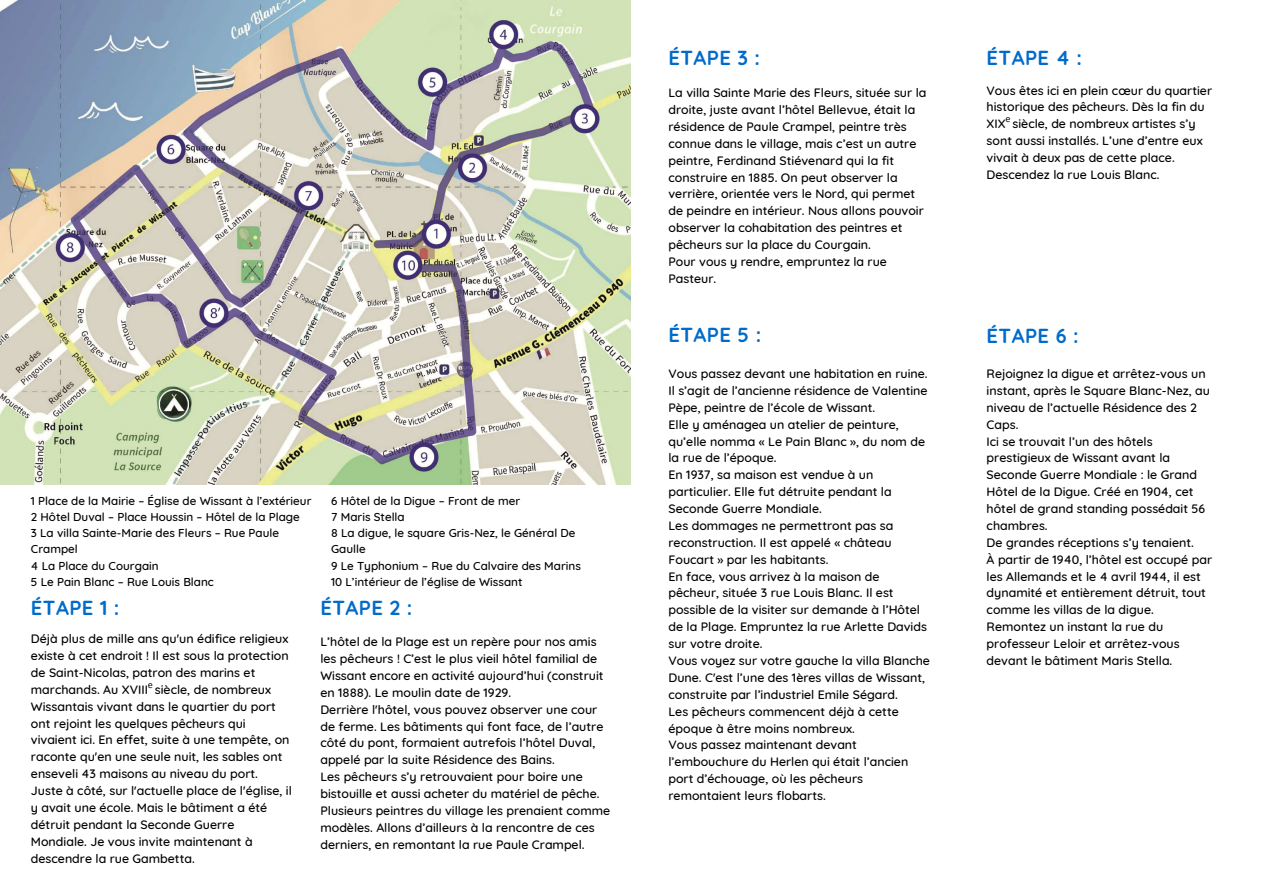
<style>
.page{position:relative;width:1263px;height:893px;background:#fff}
.page>*{position:absolute;margin:0;border:0;box-sizing:border-box;transform-origin:0 0}
.t1{font:700 20.25px "Quicksand";letter-spacing:.02em;color:#006bcb}
.t2{font:500 12.45px/16.9px "Quicksand";color:#000}
.t3{font:500 11.7px/16.4px "Quicksand";color:#000}
.t4{font:9px "Open Sans";color:#000}
</style>
<div class="page">
<img style="left:0;top:0;width:630px;height:484px">
<p class="t3" style="left:31px;top:492px;width:282px">1 Place de la Mairie – Église de Wissant à l’extérieur 2 Hôtel Duval – Place Houssin – Hôtel de la Plage<br>3 La villa Sainte-Marie des Fleurs – Rue Paule Crampel<br>4 La Place du Courgain<br>5 Le Pain Blanc – Rue Louis Blanc</p>
<h1 class="t1" style="left:31px;top:594px;width:90px">ÉTAPE 1 :</h1>
<p class="t2" style="left:31px;top:630px;width:262px">Déjà plus de mille ans qu'un édifice religieux existe à cet endroit ! Il est sous la protection de Saint-Nicolas, patron des marins et marchands. Au XVIII siècle, de nombreux Wissantais vivant dans le quartier du port ont rejoint les quelques pêcheurs qui vivaient ici. En effet, suite à une tempête, on raconte qu'en une seule nuit, les sables ont enseveli 43 maisons au niveau du port.<br>Juste à côté, sur l'actuelle place de l'église, il y avait une école. Mais le bâtiment a été détruit pendant la Seconde Guerre Mondiale. Je vous invite maintenant à descendre la rue Gambetta.</p>
<p class="t4" style="left:148px;top:678px;width:7px">e</p>
<p class="t3" style="left:331px;top:492px;width:251px">6 Hôtel de la Digue – Front de mer<br>7 Maris Stella<br>8 La digue, le square Gris-Nez, le Général De<br>Gaulle<br>9 Le Typhonium – Rue du Calvaire des Marins<br>10 L’intérieur de l’église de Wissant</p>
<h1 class="t1" style="left:320px;top:594px;width:93px">ÉTAPE 2 :</h1>
<p class="t2" style="left:320px;top:633px;width:291px">L’hôtel de la Plage est un repère pour nos amis les pêcheurs ! C’est le plus vieil hôtel familial de Wissant encore en activité aujourd’hui (construit en 1888). Le moulin date de 1929.<br>Derrière l'hôtel, vous pouvez observer une cour de ferme. Les bâtiments qui font face, de l’autre côté du pont, formaient autrefois l’hôtel Duval, appelé par la suite Résidence des Bains.<br>Les pêcheurs s’y retrouvaient pour boire une bistouille et aussi acheter du matériel de pêche.<br>Plusieurs peintres du village les prenaient comme modèles. Allons d’ailleurs à la rencontre de ces derniers, en remontant la rue Paule Crampel.</p>
<h1 class="t1" style="left:668px;top:45px;width:93px">ÉTAPE 3 :</h1>
<p class="t2" style="left:668px;top:84px;width:259px">La villa Sainte Marie des Fleurs, située sur la droite, juste avant l’hôtel Bellevue, était la résidence de Paule Crampel, peintre très connue dans le village, mais c’est un autre peintre, Ferdinand Stiévenard qui la fit construire en 1885. On peut observer la verrière, orientée vers le Nord, qui permet de peindre en intérieur. Nous allons pouvoir observer la cohabitation des peintres et pêcheurs sur la place du Courgain.<br>Pour vous y rendre, empruntez la rue Pasteur.</p>
<h1 class="t1" style="left:668px;top:322px;width:94px">ÉTAPE 5 :</h1>
<p class="t2" style="left:668px;top:365px;width:263px">Vous passez devant une habitation en ruine.<br>Il s’agit de l’ancienne résidence de Valentine Pèpe, peintre de l’école de Wissant.<br>Elle y aménagea un atelier de peinture, qu’elle nomma « Le Pain Blanc », du nom de la rue de l’époque.<br>En 1937, sa maison est vendue à un particulier. Elle fut détruite pendant la Seconde Guerre Mondiale.<br>Les dommages ne permettront pas sa reconstruction. Il est appelé « château Foucart » par les habitants.<br>En face, vous arrivez à la maison de pêcheur, située 3 rue Louis Blanc. Il est possible de la visiter sur demande à l’Hôtel de la Plage. Empruntez la rue Arlette Davids sur votre droite.<br>Vous voyez sur votre gauche la villa Blanche Dune. C'est l’une des 1ères villas de Wissant, construite par l’industriel Emile Ségard.<br>Les pêcheurs commencent déjà à cette époque à être moins nombreux.<br>Vous passez maintenant devant l’embouchure du Herlen qui était l’ancien port d’échouage, où les pêcheurs remontaient leurs flobarts.</p>
<h1 class="t1" style="left:986px;top:45px;width:97px">ÉTAPE 4 :</h1>
<p class="t2" style="left:986px;top:81px;width:227px">Vous êtes ici en plein cœur du quartier historique des pêcheurs. Dès la fin du XIX siècle, de nombreux artistes s’y sont aussi installés. L’une d’entre eux vivait à deux pas de cette place.<br>Descendez la rue Louis Blanc.</p>
<p class="t4" style="left:1005px;top:112px;width:7px">e</p>
<h1 class="t1" style="left:986px;top:323px;width:94px">ÉTAPE 6 :</h1>
<p class="t2" style="left:986px;top:365px;width:227px">Rejoignez la digue et arrêtez-vous un instant, après le Square Blanc-Nez, au niveau de l’actuelle Résidence des 2<br>Caps.<br>Ici se trouvait l’un des hôtels prestigieux de Wissant avant la<br>Seconde Guerre Mondiale : le Grand<br>Hôtel de la Digue. Créé en 1904, cet hôtel de grand standing possédait 56 chambres.<br>De grandes réceptions s’y tenaient.<br>À partir de 1940, l’hôtel est occupé par les Allemands et le 4 avril 1944, il est dynamité et entièrement détruit, tout comme les villas de la digue.<br>Remontez un instant la rue du professeur Leloir et arrêtez-vous devant le bâtiment Maris Stella.</p>
</div>
